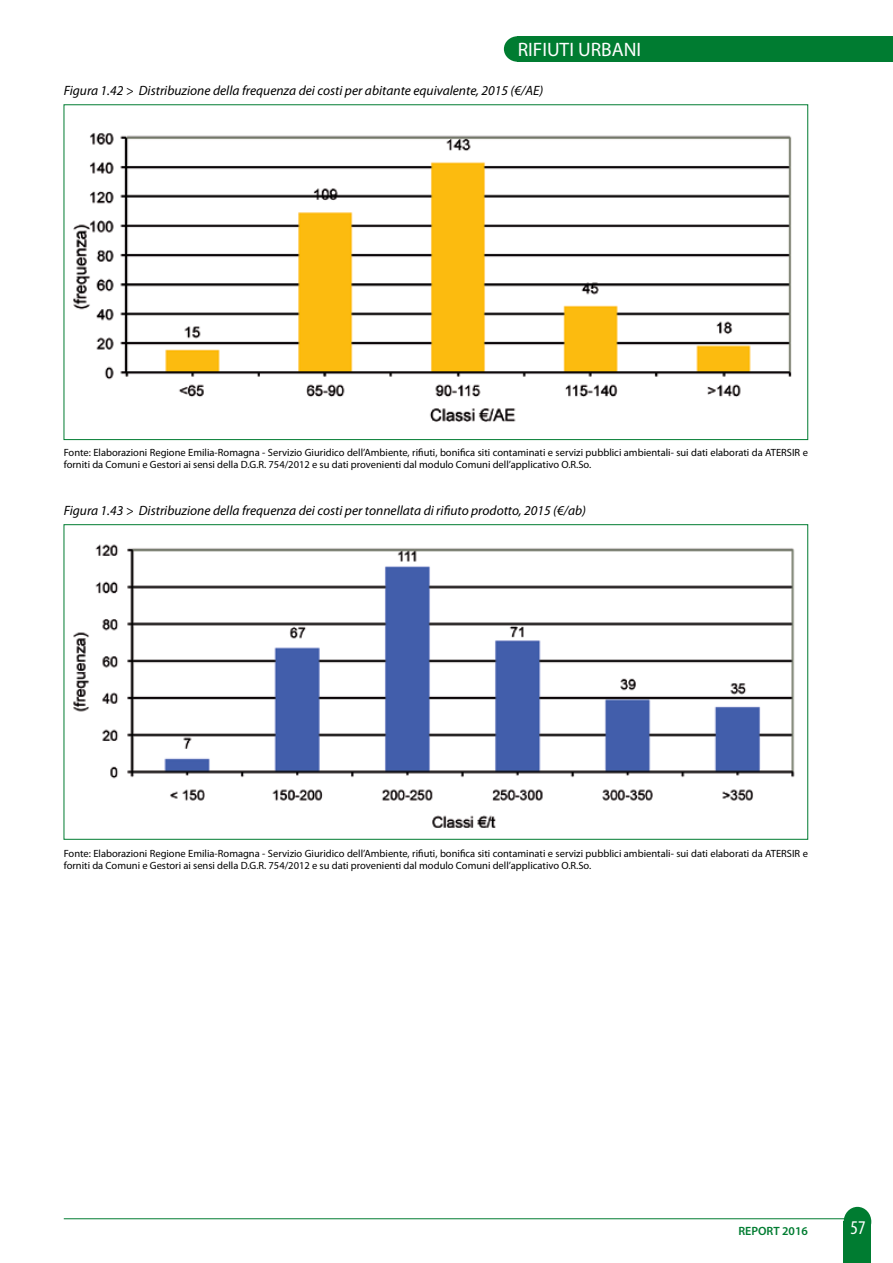
<style>
.page{position:relative;width:893px;height:1263px;background:#fff}
.page>*{position:absolute;margin:0;border:0;box-sizing:border-box;transform-origin:0 0}
.t1{font:19.5px "Myriad Pro";color:#fff}
.t2{font:condensed 19.5px "Myriad Pro";color:#fff}
.t3{font:italic 13.5px "Myriad Pro";color:#000}
.t4{font:600 12px "Myriad Pro";color:#007c31}
.t5{font:10.5px/12px "Myriad Pro";color:#000}
</style>
<div class="page">
<hr style="left:64px;top:1218px;width:782px;height:1px;background:#007c31">
<div style="left:844px;top:1222px;width:27px;height:41px;background:#007c31"></div>
<div style="left:844px;top:1207px;width:27px;height:29px;background:#007c31;border-radius:50%"></div>
<div style="left:518px;top:36px;width:375px;height:26px;background:#007c31"></div>
<div style="left:504px;top:36px;width:27px;height:26px;background:#007c31;border-radius:50%"></div>
<img style="left:73px;top:133px;width:719px;height:289px">
<img style="left:73px;top:544px;width:722px;height:284px">
<h1 class="t1" style="left:518px;top:38px;width:125px">RIFIUTI URBANI</h1>
<p class="t3" style="left:64px;top:82px;width:481px">Figura 1.42 &gt; Distribuzione della frequenza dei costi per abitante equivalente, 2015 (€/AE)</p>
<p class="t5" style="left:64px;top:446px;width:746px">Fonte: Elaborazioni Regione Emilia-Romagna - Servizio Giuridico dell’Ambiente, rifiuti, bonifica siti contaminati e servizi pubblici ambientali- sui dati elaborati da ATERSIR e forniti da Comuni e Gestori ai sensi della D.G.R. 754/2012 e su dati provenienti dal modulo Comuni dell’applicativo O.R.So.</p>
<p class="t3" style="left:64px;top:502px;width:524px">Figura 1.43 &gt; Distribuzione della frequenza dei costi per tonnellata di rifiuto prodotto, 2015 (€/ab)</p>
<p class="t5" style="left:64px;top:848px;width:746px">Fonte: Elaborazioni Regione Emilia-Romagna - Servizio Giuridico dell’Ambiente, rifiuti, bonifica siti contaminati e servizi pubblici ambientali- sui dati elaborati da ATERSIR e forniti da Comuni e Gestori ai sensi della D.G.R. 754/2012 e su dati provenienti dal modulo Comuni dell’applicativo O.R.So.</p>
<p class="t4" style="left:738px;top:1223px;width:28px">REPORT</p>
<p class="t4" style="left:782px;top:1223px;width:27px">2016</p>
<h1 class="t2" style="left:851px;top:1215px;width:17px">57</h1>
</div>
